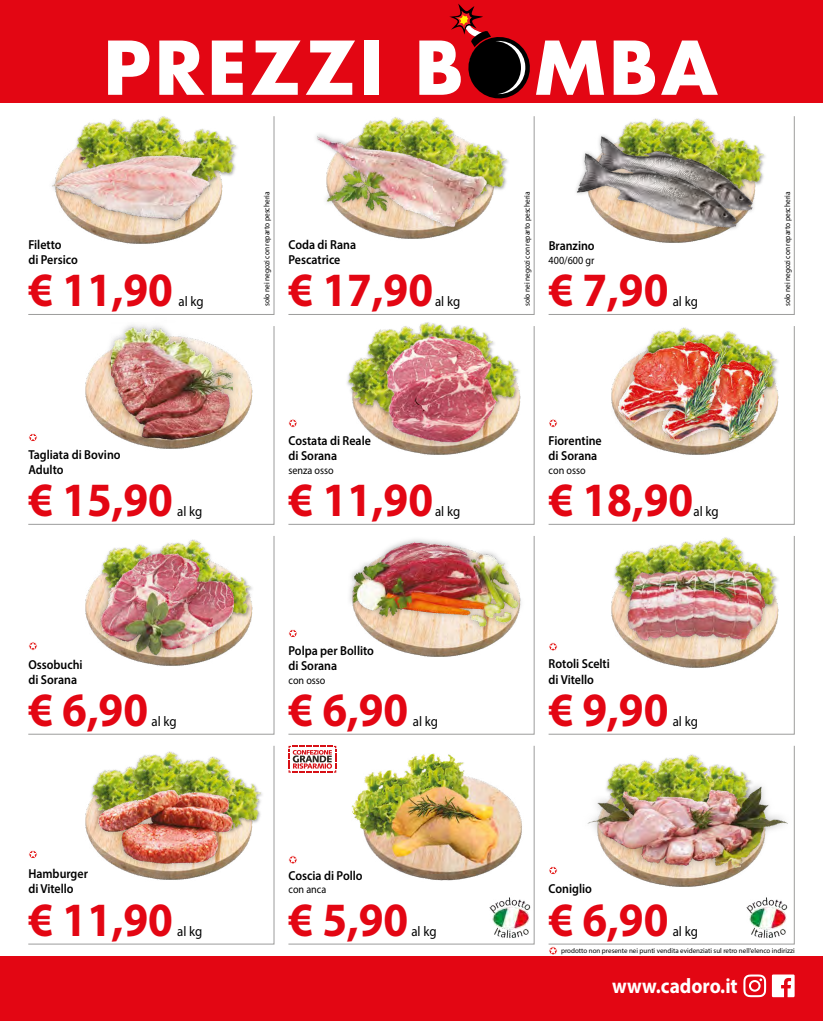
<style>
.page{position:relative;width:823px;height:1021px;background:#fff}
.page>*{position:absolute;margin:0;border:0;box-sizing:border-box;transform-origin:0 0}
.t1{font:700 72px "Futura Std";letter-spacing:.05em;color:#fff}
.t2{font:700 48px "Myriad Pro";color:#e30613;scale:.93 1}
.t3{font:700 21px "Myriad Pro";color:#fff;scale:.92 1}
.t4{font:14px "Myriad Pro";color:#000;scale:.92 1}
.t5{font:600 13px/15px "Myriad Pro";color:#000;scale:.92 1}
.t6{font:11px "Myriad Pro";color:#000;scale:.92 1}
.t7{font:8px "Myriad Pro";color:#000;scale:.92 1}
.t8{font:7px "Myriad Pro";color:#000}
</style>
<div class="page">
<img style="left:342px;top:102px;width:41px;height:1px">
<img style="left:110px;top:102px;width:91px;height:1px">
<img style="left:383px;top:102px;width:66px;height:1px">
<div style="left:548px;top:946px;width:9px;height:9px;border:1px solid #fff;border-radius:50%"></div>
<svg style="left:549px;top:947px;width:7px;height:6px"></svg>
<img style="left:28px;top:116px;width:246px;height:199px">
<img style="left:28px;top:325px;width:246px;height:200px">
<img style="left:28px;top:536px;width:246px;height:198px">
<img style="left:28px;top:746px;width:246px;height:198px">
<img style="left:288px;top:116px;width:246px;height:199px">
<img style="left:288px;top:325px;width:246px;height:200px">
<img style="left:288px;top:536px;width:246px;height:198px">
<img style="left:288px;top:745px;width:246px;height:199px">
<img style="left:548px;top:116px;width:246px;height:199px">
<img style="left:548px;top:326px;width:246px;height:199px">
<img style="left:548px;top:536px;width:246px;height:198px">
<img style="left:548px;top:746px;width:246px;height:198px">
<div style="left:0;top:0;width:822px;height:102px;background:#e30613"></div>
<div style="left:0;top:956px;width:822px;height:64px;background:#e30613"></div>
<svg style="left:771px;top:974px;width:23px;height:23px"></svg>
<svg style="left:743px;top:974px;width:22px;height:23px"></svg>
<svg style="left:449px;top:4px;width:85px;height:99px"></svg>
<h1 class="t1" style="left:103px;top:20px;width:615px">PREZZI BOMBA</h1>
<p class="t7" style="left:262px;top:306px;width:126px;rotate:-90deg">solo nei negozi con reparto pescheria</p>
<p class="t7" style="left:522px;top:306px;width:126px;rotate:-90deg">solo nei negozi con reparto pescheria</p>
<p class="t7" style="left:782px;top:306px;width:126px;rotate:-90deg">solo nei negozi con reparto pescheria</p>
<p class="t5" style="left:28px;top:236px;width:55px">Filetto<br>di Persico</p>
<p class="t5" style="left:288px;top:236px;width:75px">Coda di Rana<br>Pescatrice</p>
<p class="t5" style="left:548px;top:238px;width:51px">Branzino</p>
<p class="t6" style="left:548px;top:253px;width:51px">400/600 gr</p>
<h2 class="t2" style="left:28px;top:259px;width:157px">€ 11,90</h2>
<h2 class="t2" style="left:288px;top:259px;width:157px">€ 17,90</h2>
<h2 class="t2" style="left:548px;top:259px;width:130px">€ 7,90</h2>
<p class="t4" style="left:178px;top:293px;width:29px">al kg</p>
<p class="t4" style="left:435px;top:293px;width:29px">al kg</p>
<p class="t4" style="left:672px;top:293px;width:29px">al kg</p>
<p class="t5" style="left:28px;top:446px;width:102px">Tagliata di Bovino<br>Adulto</p>
<p class="t5" style="left:288px;top:433px;width:91px">Costata di Reale di Sorana</p>
<p class="t6" style="left:288px;top:463px;width:51px">senza osso</p>
<p class="t5" style="left:548px;top:433px;width:59px">Fiorentine di Sorana</p>
<p class="t6" style="left:548px;top:463px;width:42px">con osso</p>
<h2 class="t2" style="left:28px;top:468px;width:157px">€ 15,90</h2>
<p class="t4" style="left:177px;top:503px;width:29px">al kg</p>
<h2 class="t2" style="left:288px;top:468px;width:157px">€ 11,90</h2>
<p class="t4" style="left:435px;top:503px;width:29px">al kg</p>
<h2 class="t2" style="left:548px;top:468px;width:157px">€ 18,90</h2>
<p class="t4" style="left:693px;top:503px;width:29px">al kg</p>
<p class="t5" style="left:28px;top:656px;width:60px">Ossobuchi di Sorana</p>
<p class="t5" style="left:288px;top:643px;width:94px">Polpa per Bollito di Sorana</p>
<p class="t6" style="left:288px;top:673px;width:42px">con osso</p>
<p class="t5" style="left:548px;top:656px;width:68px">Rotoli Scelti di Vitello</p>
<h2 class="t2" style="left:28px;top:678px;width:130px">€ 6,90</h2>
<p class="t4" style="left:151px;top:712px;width:29px">al kg</p>
<h2 class="t2" style="left:288px;top:678px;width:130px">€ 6,90</h2>
<p class="t4" style="left:412px;top:712px;width:29px">al kg</p>
<h2 class="t2" style="left:548px;top:678px;width:130px">€ 9,90</h2>
<p class="t4" style="left:672px;top:712px;width:29px">al kg</p>
<p class="t5" style="left:28px;top:866px;width:66px">Hamburger di Vitello</p>
<p class="t5" style="left:288px;top:868px;width:82px">Coscia di Pollo</p>
<p class="t6" style="left:288px;top:882px;width:42px">con anca</p>
<p class="t5" style="left:548px;top:881px;width:48px">Coniglio</p>
<h2 class="t2" style="left:28px;top:888px;width:157px">€ 11,90</h2>
<p class="t4" style="left:177px;top:922px;width:29px">al kg</p>
<h2 class="t2" style="left:288px;top:888px;width:130px">€ 5,90</h2>
<p class="t4" style="left:411px;top:922px;width:29px">al kg</p>
<h2 class="t2" style="left:548px;top:888px;width:130px">€ 6,90</h2>
<p class="t4" style="left:672px;top:922px;width:29px">al kg</p>
<p class="t8" style="left:560px;top:946px;width:235px">prodotto non presente nei punti vendita evidenziati sul retro nell'elenco indirizzi</p>
<h3 class="t3" style="left:591px;top:971px;width:138px">www.cador .it</h3>
<h3 class="t3" style="left:611px;top:971px;width:138px">www.cadoro.it</h3>
</div>
